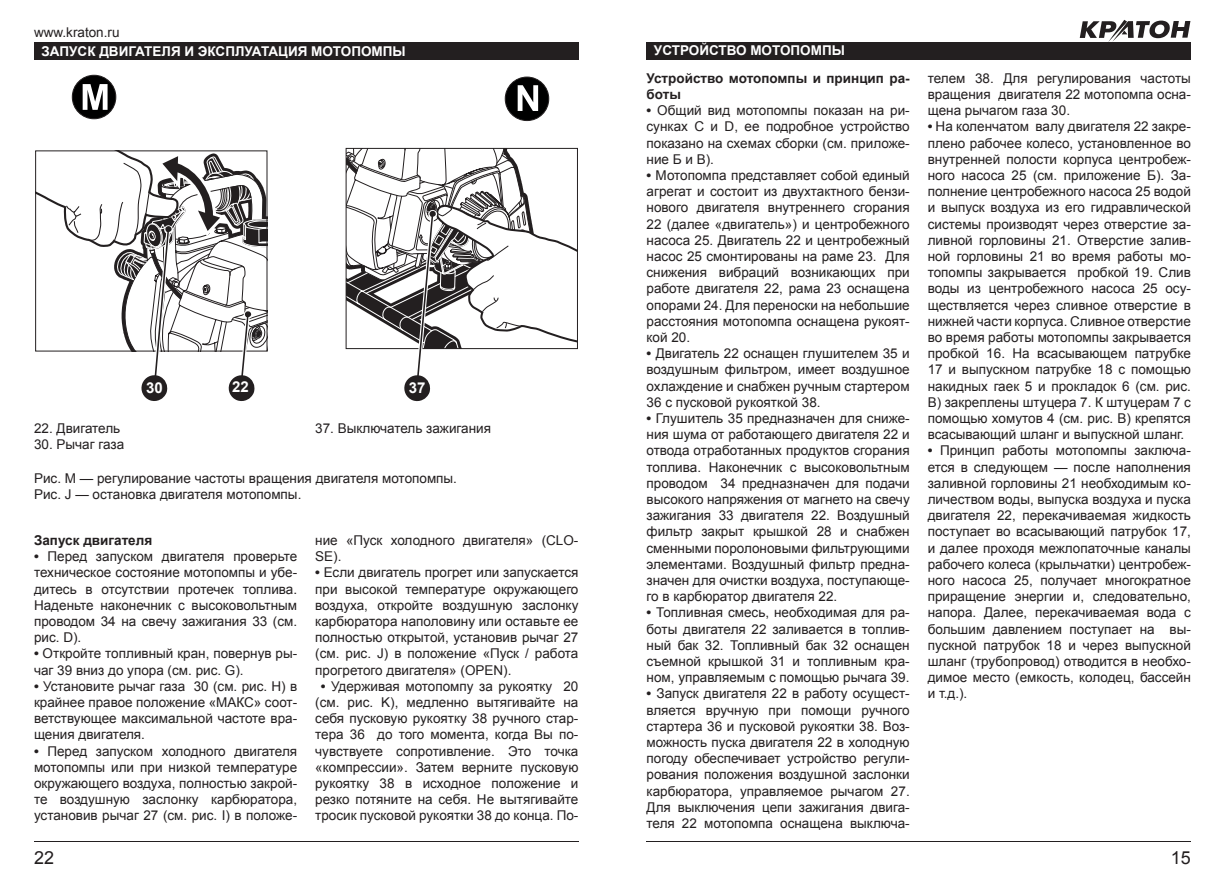
<style>
.page{position:relative;width:1225px;height:893px;background:#fff}
.page>*{position:absolute;margin:0;border:0;box-sizing:border-box;transform-origin:0 0}
.t1{font:18px "Arial";color:#231f20}
.t2{font:700 15px "Arial";color:#fff}
.t3{font:13.5px/16.2px "Arial";color:#231f20;text-align:justify}
.t4{font:700 13.5px "Arial";color:#fff}
.t5{font:700 13.5px/16.2px "Arial";color:#231f20}
.s1{font-weight:700}
</style>
<div class="page">
<hr style="left:646px;top:841px;width:545px;height:1px;background:#231f20">
<svg style="left:1079px;top:19px;width:111px;height:23px"></svg>
<hr style="left:34px;top:841px;width:544px;height:1px;background:#231f20">
<div style="left:34px;top:43px;width:544px;height:17px;background:#231f20"></div>
<div style="left:72px;top:75px;width:44px;height:44px;background:#000;border-radius:50%"></div>
<div style="left:72px;top:75px;width:44px;height:44px;border:1px solid #231f20;border-radius:50%"></div>
<svg style="left:83px;top:84px;width:25px;height:26px"></svg>
<div style="left:505px;top:77px;width:44px;height:44px;background:#000;border-radius:50%"></div>
<div style="left:505px;top:77px;width:44px;height:44px;border:1px solid #231f20;border-radius:50%"></div>
<svg style="left:517px;top:85px;width:21px;height:26px"></svg>
<svg style="left:36px;top:151px;width:231px;height:250px"></svg>
<svg style="left:346px;top:148px;width:231px;height:253px"></svg>
<div style="left:646px;top:43px;width:545px;height:17px;background:#231f20"></div>
<p class="t3" style="left:34px;top:24px;width:87px">www.kraton.ru</p>
<p class="t4" style="left:41px;top:43px;width:366px">ЗАПУСК ДВИГАТЕЛЯ И ЭКСПЛУАТАЦИЯ МОТОПОМПЫ</p>
<p class="t3" style="left:34px;top:420px;width:88px">22. Двигатель</p>
<p class="t3" style="left:34px;top:436px;width:92px">30. Рычаг газа</p>
<p class="t2" style="left:146px;top:378px;width:18px">30</p>
<p class="t2" style="left:232px;top:376px;width:18px">22</p>
<p class="t2" style="left:409px;top:377px;width:18px">37</p>
<p class="t3" style="left:315px;top:420px;width:177px">37. Выключатель зажигания</p>
<p class="t3" style="left:34px;top:470px;width:424px">Рис. M — регулирование частоты вращения двигателя мотопомпы.<br>Рис. J — остановка двигателя мотопомпы.</p>
<p class="t5" style="left:34px;top:532px;width:120px">Запуск двигателя</p>
<p class="t3" style="left:34px;top:548px;width:265px"><span class="s1">•</span> Перед запуском двигателя проверьте техническое состояние мотопомпы и убе&shy;дитесь в отсутствии протечек топлива.<br>Наденьте наконечник с высоковольтным проводом 34 на свечу зажигания 33 (см. рис. D).</p>
<p class="t3" style="left:34px;top:646px;width:265px"><span class="s1">•</span> Откройте топливный кран, повернув ры&shy;чаг 39 вниз до упора (см. рис. G).</p>
<p class="t3" style="left:34px;top:678px;width:265px"><span class="s1">•</span> Установите рычаг газа 30 (см. рис. H) в крайнее правое положение «МАКС» соот&shy;ветствующее максимальной частоте вра&shy;щения двигателя.</p>
<p class="t3" style="left:34px;top:743px;width:265px"><span class="s1">•</span> Перед запуском холодного двигателя мотопомпы или при низкой температуре окружающего воздуха, полностью закрой&shy;те воздушную заслонку карбюратора, установив рычаг 27 (см. рис. I) в положе-</p>
<p class="t3" style="left:315px;top:532px;width:265px">ние «Пуск холодного двигателя» (CLO-<br>SE).</p>
<p class="t3" style="left:315px;top:565px;width:265px"><span class="s1">•</span> Если двигатель прогрет или запускается при высокой температуре окружающего воздуха, откройте воздушную заслонку карбюратора наполовину или оставьте ее полностью открытой, установив рычаг 27 (см. рис. J) в положение «Пуск / работа прогретого двигателя» (OPEN).</p>
<p class="t3" style="left:315px;top:678px;width:265px;text-align:center"><span class="s1">•</span> Удерживая мотопомпу за рукоятку 20 (см. рис. K), медленно вытягивайте на себя пусковую рукоятку 38 ручного стар&shy;тера 36 до того момента, когда Вы по&shy;чувствуете сопротивление. Это точка «компрессии». Затем верните пусковую рукоятку 38 в исходное положение и резко потяните на себя. Не вытягивайте тросик пусковой рукоятки 38 до конца. По-</p>
<p class="t4" style="left:654px;top:42px;width:192px">УСТРОЙСТВО МОТОПОМПЫ</p>
<p class="t5" style="left:646px;top:70px;width:265px">Устройство мотопомпы и принцип ра&shy;боты</p>
<p class="t3" style="left:646px;top:103px;width:265px"><span class="s1">•</span> Общий вид мотопомпы показан на ри&shy;сунках C и D, ее подробное устройство показано на схемах сборки (см. приложе&shy;ние Б и В).</p>
<p class="t3" style="left:646px;top:167px;width:265px"><span class="s1">•</span> Мотопомпа представляет собой единый агрегат и состоит из двухтактного бензи&shy;нового двигателя внутреннего сгорания 22 (далее «двигатель») и центробежного насоса 25. Двигатель 22 и центробежный насос 25 смонтированы на раме 23. Для снижения вибраций возникающих при работе двигателя 22, рама 23 оснащена опорами 24. Для переноски на небольшие расстояния мотопомпа оснащена рукоят&shy;кой 20.</p>
<p class="t3" style="left:646px;top:346px;width:265px"><span class="s1">•</span> Двигатель 22 оснащен глушителем 35 и воздушным фильтром, имеет воздушное охлаждение и снабжен ручным стартером 36 с пусковой рукояткой 38.</p>
<p class="t3" style="left:646px;top:410px;width:265px"><span class="s1">•</span> Глушитель 35 предназначен для сниже&shy;ния шума от работающего двигателя 22 и отвода отработанных продуктов сгорания топлива. Наконечник с высоковольтным проводом 34 предназначен для подачи высокого напряжения от магнето на свечу зажигания 33 двигателя 22. Воздушный фильтр закрыт крышкой 28 и снабжен сменными поролоновыми фильтрующими элементами. Воздушный фильтр предна&shy;значен для очистки воздуха, поступающе&shy;го в карбюратор двигателя 22.</p>
<p class="t3" style="left:646px;top:605px;width:265px"><span class="s1">•</span> Топливная смесь, необходимая для ра&shy;боты двигателя 22 заливается в топлив&shy;ный бак 32. Топливный бак 32 оснащен съемной крышкой 31 и топливным кра&shy;ном, управляемым с помощью рычага 39.</p>
<p class="t3" style="left:646px;top:686px;width:265px"><span class="s1">•</span> Запуск двигателя 22 в работу осущест&shy;вляется вручную при помощи ручного стартера 36 и пусковой рукоятки 38. Воз&shy;можность пуска двигателя 22 в холодную погоду обеспечивает устройство регули&shy;рования положения воздушной заслонки карбюратора, управляемое рычагом 27.<br>Для выключения цепи зажигания двига&shy;теля 22 мотопомпа оснащена выключа-</p>
<p class="t3" style="left:927px;top:70px;width:265px">телем 38. Для регулирования частоты вращения двигателя 22 мотопомпа осна&shy;щена рычагом газа 30.</p>
<p class="t3" style="left:927px;top:119px;width:265px"><span class="s1">•</span> На коленчатом валу двигателя 22 закре&shy;плено рабочее колесо, установленное во внутренней полости корпуса центробеж&shy;ного насоса 25 (см. приложение Б). За&shy;полнение центробежного насоса 25 водой и выпуск воздуха из его гидравлической системы производят через отверстие за&shy;ливной горловины 21. Отверстие залив&shy;ной горловины 21 во время работы мо&shy;топомпы закрывается пробкой 19. Слив воды из центробежного насоса 25 осу&shy;ществляется через сливное отверстие в нижней части корпуса. Сливное отверстие во время работы мотопомпы закрывается пробкой 16. На всасывающем патрубке 17 и выпускном патрубке 18 с помощью накидных гаек 5 и прокладок 6 (см. рис.<br>В) закреплены штуцера 7. К штуцерам 7 с помощью хомутов 4 (см. рис. В) крепятся всасывающий шланг и выпускной шланг.</p>
<p class="t3" style="left:927px;top:443px;width:265px"><span class="s1">•</span> Принцип работы мотопомпы заключа&shy;ется в следующем — после наполнения заливной горловины 21 необходимым ко&shy;личеством воды, выпуска воздуха и пуска двигателя 22, перекачиваемая жидкость поступает во всасывающий патрубок 17, и далее проходя межлопаточные каналы рабочего колеса (крыльчатки) центробеж&shy;ного насоса 25, получает многократное приращение энергии и, следовательно, напора. Далее, перекачиваемая вода с большим давлением поступает на вы&shy;пускной патрубок 18 и через выпускной шланг (трубопровод) отводится в необхо&shy;димое место (емкость, колодец, бассейн и т.д.).</p>
<h1 class="t1" style="left:34px;top:845px;width:22px">22</h1>
<h1 class="t1" style="left:1171px;top:845px;width:22px">15</h1>
</div>
